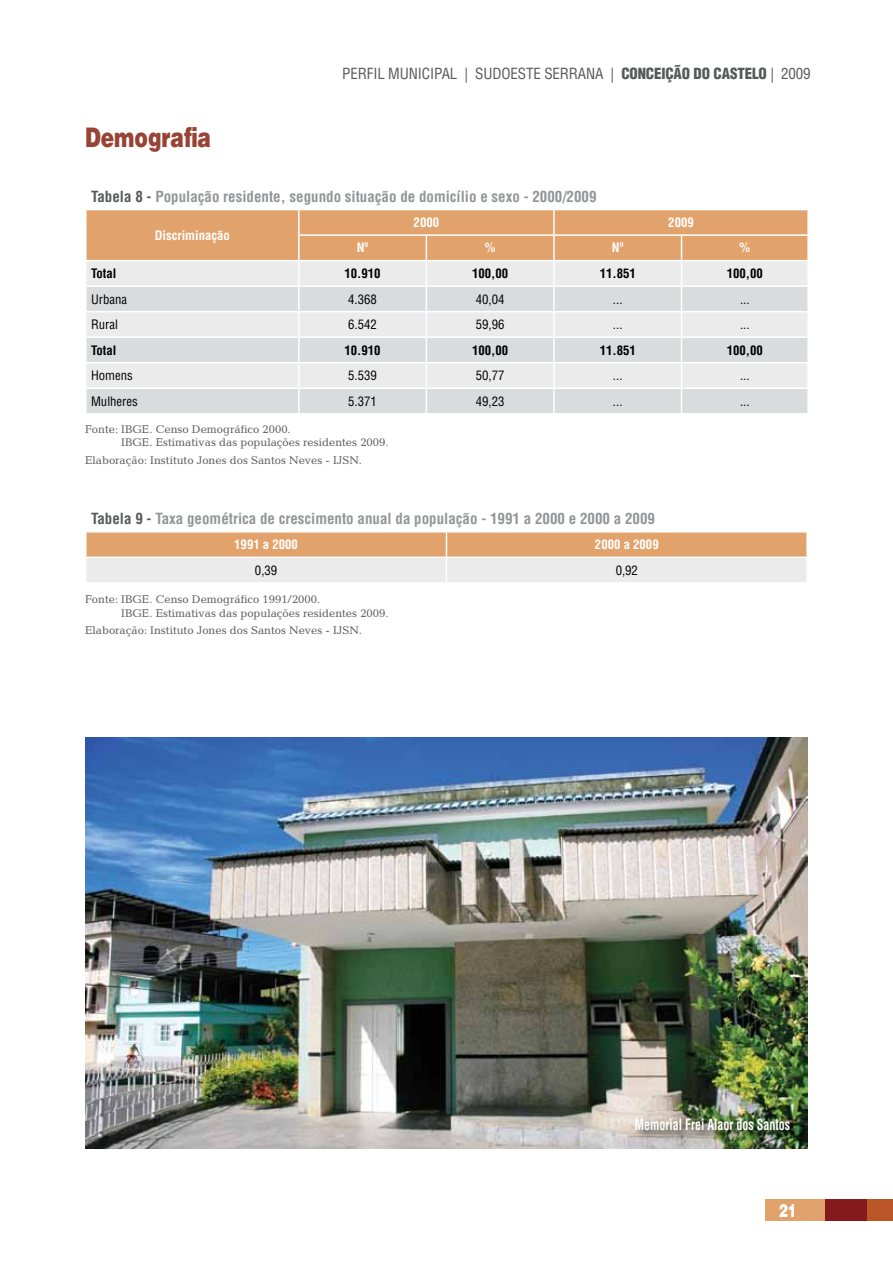
<style>
.page{position:relative;width:893px;height:1276px;background:#fff}
.page>*{position:absolute;margin:0;border:0;box-sizing:border-box;transform-origin:0 0}
.t1{font:900 27px "Helvetica LT Std";color:#984435;scale:.75 1}
.t2{font:900 18px "Helvetica LT Std";color:#fff;scale:.75 1}
.t3{font:700 condensed 15px "Helvetica LT Std";color:#939598}
.t4{font:condensed 15px "Helvetica LT Std";letter-spacing:-.01em;color:#58595b}
.t5{font:700 condensed 15px "Helvetica LT Std";color:#fff;scale:.8 1}
.t6{font:condensed 12.75px "Helvetica LT Std";color:#000}
.t7{font:700 condensed 12.75px "Helvetica LT Std";color:#000}
.t8{font:700 condensed 12.75px "Helvetica LT Std";color:#fff}
.t9{font:11.25px/13.5px "Candida Std";color:#58595b}
.s1{font-weight:900}
.s2{color:#58595b}
</style>
<div class="page">
<div style="left:766px;top:1199px;width:59px;height:21px;background:#e2a26b"></div>
<div style="left:825px;top:1199px;width:42px;height:21px;background:#851a1d"></div>
<div style="left:867px;top:1199px;width:26px;height:21px;background:#bb5427"></div>
<img style="left:85px;top:737px;width:723px;height:411px">
<svg style="left:86px;top:210px;width:722px;height:203px;background:#e4d5c8"></svg>
<hr style="left:807px;top:236px;width:2px;height:24px;background:#fff">
<hr style="left:681px;top:260px;width:128px;height:1px;background:#fff">
<svg style="left:86px;top:532px;width:720px;height:50px;background:#e7c9af"></svg>
<hr style="left:446px;top:556px;width:362px;height:2px;background:#fff">
<div style="left:632px;top:1115px;width:170px;height:26px;background:#000;opacity:.75"></div>
<h1 class="t1" style="left:85px;top:120px;width:170px">Demografia</h1>
<h3 class="t4" style="left:342px;top:64px;width:380px">PERFIL MUNICIPAL | SUDOESTE SERRANA | <span class="s1">CONCEIÇÃO DO CAST</span></h3>
<h3 class="t4" style="left:745px;top:64px;width:68px"><span class="s1">ELO</span> | 2009</h3>
<h3 class="t3" style="left:91px;top:187px;width:507px"><span class="s2">Tabela 8 -</span> População residente, segundo situação de domicílio e sexo - 2000/2009</h3>
<p class="t8" style="left:155px;top:227px;width:77px">Discriminação</p>
<p class="t8" style="left:414px;top:214px;width:27px">2000</p>
<p class="t8" style="left:668px;top:214px;width:27px">2009</p>
<p class="t8" style="left:357px;top:240px;width:13px">Nº</p>
<p class="t8" style="left:485px;top:240px;width:12px">%</p>
<p class="t8" style="left:612px;top:240px;width:13px">Nº</p>
<p class="t8" style="left:739px;top:240px;width:12px">%</p>
<p class="t7" style="left:91px;top:265px;width:27px">Total</p>
<p class="t7" style="left:345px;top:265px;width:38px">10.910</p>
<p class="t7" style="left:472px;top:265px;width:38px">100,00</p>
<p class="t7" style="left:600px;top:265px;width:38px">11.851</p>
<p class="t7" style="left:727px;top:265px;width:38px">100,00</p>
<p class="t6" style="left:91px;top:291px;width:38px">Urbana</p>
<p class="t6" style="left:348px;top:291px;width:30px">4.368</p>
<p class="t6" style="left:476px;top:291px;width:30px">40,04</p>
<p class="t6" style="left:613px;top:291px;width:11px">...</p>
<p class="t6" style="left:740px;top:291px;width:11px">...</p>
<p class="t6" style="left:91px;top:316px;width:28px">Rural</p>
<p class="t6" style="left:348px;top:316px;width:30px">6.542</p>
<p class="t6" style="left:476px;top:316px;width:30px">59,96</p>
<p class="t6" style="left:613px;top:316px;width:11px">...</p>
<p class="t6" style="left:740px;top:316px;width:11px">...</p>
<p class="t7" style="left:91px;top:342px;width:27px">Total</p>
<p class="t7" style="left:345px;top:342px;width:38px">10.910</p>
<p class="t7" style="left:472px;top:342px;width:38px">100,00</p>
<p class="t7" style="left:600px;top:342px;width:38px">11.851</p>
<p class="t7" style="left:727px;top:342px;width:38px">100,00</p>
<p class="t6" style="left:91px;top:367px;width:43px">Homens</p>
<p class="t6" style="left:348px;top:367px;width:30px">5.539</p>
<p class="t6" style="left:476px;top:367px;width:30px">50,77</p>
<p class="t6" style="left:613px;top:367px;width:11px">...</p>
<p class="t6" style="left:740px;top:367px;width:11px">...</p>
<p class="t6" style="left:91px;top:393px;width:48px">Mulheres</p>
<p class="t6" style="left:348px;top:393px;width:30px">5.371</p>
<p class="t6" style="left:476px;top:393px;width:30px">49,23</p>
<p class="t6" style="left:613px;top:393px;width:11px">...</p>
<p class="t6" style="left:740px;top:393px;width:11px">...</p>
<p class="t9" style="left:121px;top:422px;width:269px;text-indent:-36px">Fonte: IBGE. Censo Demográfico 2000.<br>IBGE. Estimativas das populações residentes 2009.</p>
<p class="t9" style="left:85px;top:453px;width:278px">Elaboração: Instituto Jones dos Santos Neves - IJSN.</p>
<h3 class="t3" style="left:91px;top:509px;width:566px"><span class="s2">Tabela 9 -</span> Taxa geométrica de crescimento anual da população - 1991 a 2000 e 2000 a 2009</h3>
<p class="t8" style="left:234px;top:536px;width:65px">1991 a 2000</p>
<p class="t8" style="left:595px;top:536px;width:65px">2000 a 2009</p>
<p class="t6" style="left:255px;top:562px;width:24px">0,39</p>
<p class="t6" style="left:616px;top:562px;width:24px">0,92</p>
<p class="t9" style="left:121px;top:592px;width:269px;text-indent:-36px">Fonte: IBGE. Censo Demográfico 1991/2000.<br>IBGE. Estimativas das populações residentes 2009.</p>
<p class="t9" style="left:85px;top:624px;width:278px">Elaboração: Instituto Jones dos Santos Neves - IJSN.</p>
<h3 class="t5" style="left:635px;top:1115px;width:196px">Memorial Frei Alaor dos Santos</h3>
<h2 class="t2" style="left:779px;top:1199px;width:26px">21</h2>
</div>
